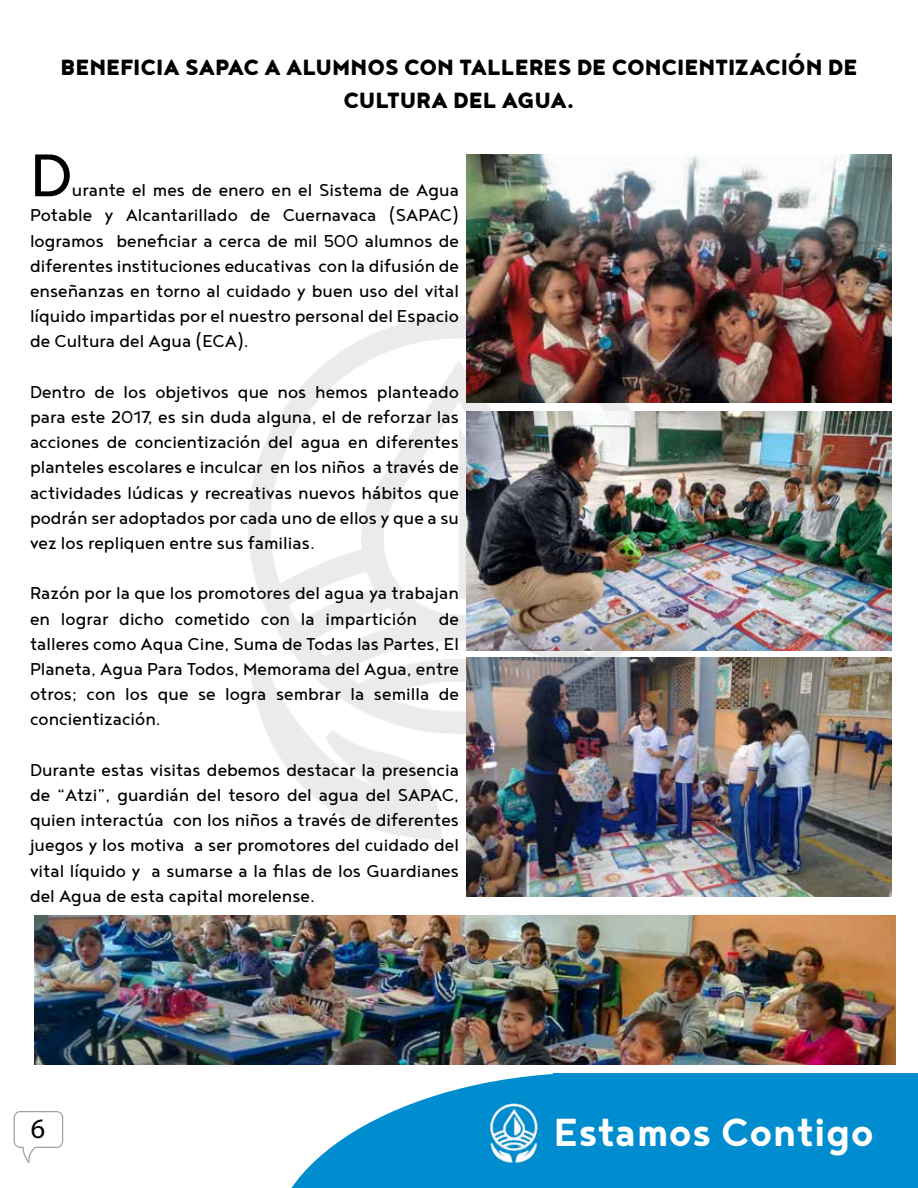
<style>
.page{position:relative;width:918px;height:1188px;background:#fff}
.page>*{position:absolute;margin:0;border:0;box-sizing:border-box;transform-origin:0 0}
.t1{font:73.5px "Noyh";color:#000}
.t2{font:700 48px "Noyh";color:#fff}
.t3{font:28.05px "Myriad Pro";color:#000}
.t4{font:900 27px/32.4px "Noyh";color:#000;text-align:center}
.t5{font:21px/25.2px "Noyh";color:#000;text-align:justify}
</style>
<div class="page">
<svg style="left:291px;top:1073px;width:263px;height:115px;fill:#008dcf"></svg>
<div style="left:554px;top:1073px;width:364px;height:115px;background:#008dcf"></div>
<svg style="left:14px;top:1111px;width:49px;height:52px"></svg>
<img style="left:474px;top:1094px;width:80px;height:81px">
<img style="left:248px;top:316px;width:580px;height:524px">
<img style="left:467px;top:155px;width:425px;height:247px">
<img style="left:466px;top:411px;width:426px;height:239px">
<img style="left:466px;top:657px;width:426px;height:239px">
<img style="left:34px;top:916px;width:862px;height:148px">
<p class="t4" style="left:61px;top:50px;width:798px">BENEFICIA SAPAC A ALUMNOS CON TALLERES DE CONCIENTIZACIÓN DE<br>CULTURA DEL AGUA.</p>
<h1 class="t1" style="left:30px;top:135px;width:43px">D</h1>
<p class="t5" style="left:30px;top:177px;width:431px;text-indent:42px">urante el mes de enero en el Sistema de Agua Potable y Alcantarillado de Cuernavaca (SAPAC) logramos beneficiar a cerca de mil 500 alumnos de diferentes instituciones educativas con la difusión de enseñanzas en torno al cuidado y buen uso del vital líquido impartidas por el nuestro personal del Espacio de Cultura del Agua (ECA).</p>
<p class="t5" style="left:30px;top:379px;width:431px">Dentro de los objetivos que nos hemos planteado para este 2017, es sin duda alguna, el de reforzar las acciones de concientización del agua en diferentes planteles escolares e inculcar en los niños a través de actividades lúdicas y recreativas nuevos hábitos que podrán ser adoptados por cada uno de ellos y que a su vez los repliquen entre sus familias.</p>
<p class="t5" style="left:30px;top:580px;width:431px">Razón por la que los promotores del agua ya trabajan en lograr dicho cometido con la impartición de talleres como Aqua Cine, Suma de Todas las Partes, El Planeta, Agua Para Todos, Memorama del Agua, entre otros; con los que se logra sembrar la semilla de concientización.</p>
<p class="t5" style="left:30px;top:757px;width:431px">Durante estas visitas debemos destacar la presencia de “Atzi”, guardián del tesoro del agua del SAPAC, quien interactúa con los niños a través de diferentes juegos y los motiva a ser promotores del cuidado del vital líquido y a sumarse a la filas de los Guardianes del Agua de esta capital morelense.</p>
<h3 class="t3" style="left:31px;top:1112px;width:16px">6</h3>
<h2 class="t2" style="left:553px;top:1104px;width:322px">Estamos Contigo</h2>
</div>
